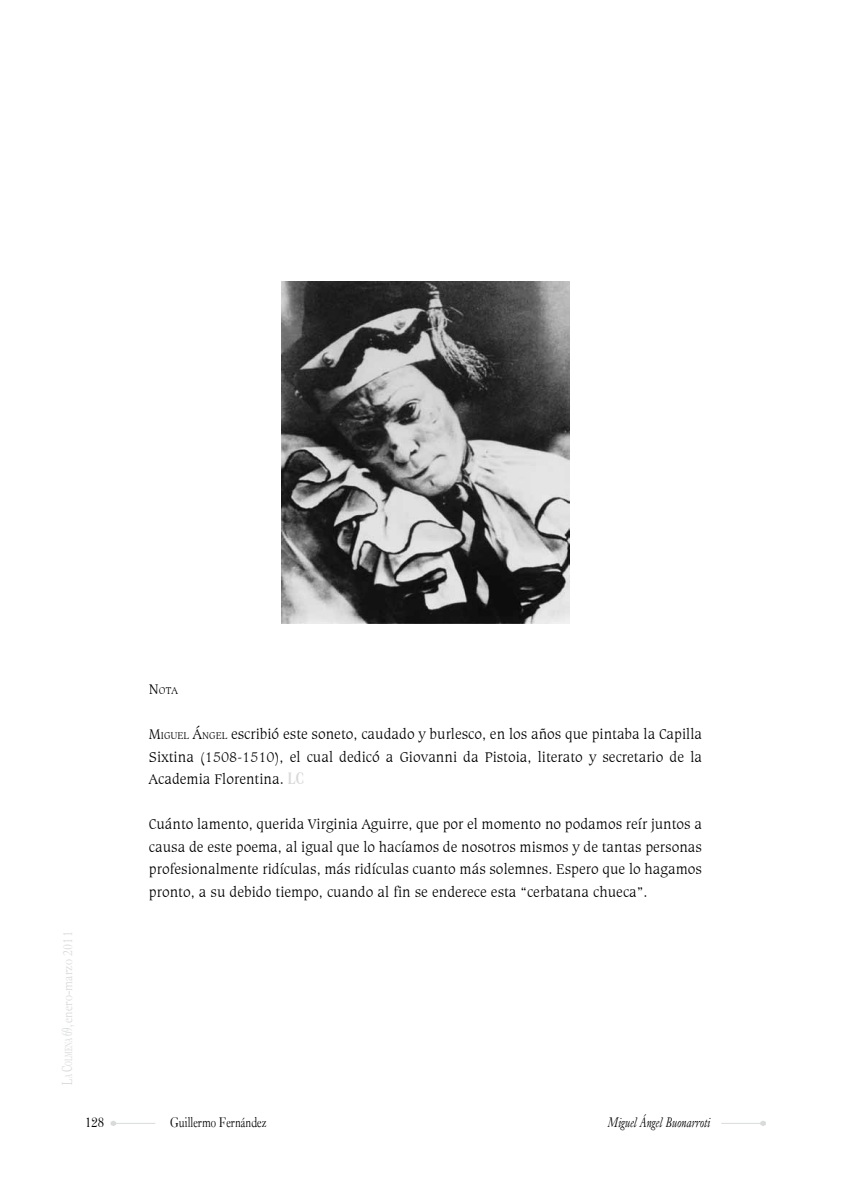
<style>
.page{position:relative;width:851px;height:1191px;background:#fff}
.page>*{position:absolute;margin:0;border:0;box-sizing:border-box;transform-origin:0 0}
.t1{font:300 15px/22.5px "Caxton BT";color:#000;text-align:justify}
.t2{font:15px "Caslon Old Face BT";color:#d9dadb;scale:.9 1}
.t3{font:italic 15px "Caslon Old Face BT";color:#000;scale:.8 1}
.t4{font:15px "Caslon Old Face BT";color:#000;scale:.8 1}
.t5{font:300 13.5px "Windsor BT";color:#000;scale:.8 1}
.t6{font:300 10.5px "Caxton BT";color:#000}
.s1{font-size:15px}
.s2{font-style:inherit}
.s3{font-size:10.5px}
.s4{font-family:"Americana BT";font-weight:800;font-size:18px;color:#d9dadb}
.s5{font-family:"Dutch 766 BT Roman A"}
.s6{font-family:"Dutch 766 BT Roman A";font-size:10.5px}
</style>
<div class="page">
<svg style="left:760px;top:1121px;width:6px;height:5px"></svg>
<hr style="left:721px;top:1123px;width:42px;height:1px;background:#d9dadb">
<svg style="left:110px;top:1120px;width:7px;height:6px"></svg>
<hr style="left:113px;top:1123px;width:42px;height:1px;background:#d9dadb">
<img style="left:282px;top:282px;width:287px;height:341px">
<p class="t6" style="left:149px;top:684px;width:30px"><span class="s1">N</span>OTA</p>
<p class="t1" style="left:149px;top:722px;width:554px"><span class="s2">M</span><span class="s3">IGUEL</span> <span class="s2">Á</span><span class="s3">NGEL</span> escribió este soneto, caudado y burlesco, en los años que pintaba la Capilla Sixtina (1508-1510), el cual dedicó a Giovanni da Pistoia, literato y secretario de la Academia Florentina. <span class="s4">LC</span></p>
<p class="t1" style="left:149px;top:812px;width:554px">Cuánto lamento, querida Virginia Aguirre, que por el momento no podamos reír juntos a causa de este poema, al igual que lo hacíamos de nosotros mismos y de tantas personas profesionalmente ridículas, más ridículas cuanto más solemnes. Espero que lo hagamos pronto, a su debido tiempo, cuando al fin se enderece esta “cerbatana chueca”.</p>
<p class="t2" style="left:58px;top:1084px;width:172px;rotate:-90deg"><span class="s5">L</span><span class="s6">a</span> <span class="s5">C</span><span class="s6">olmena</span> <span class="s5">69,</span> enero-marzo 2011</p>
<p class="t5" style="left:85px;top:1114px;width:25px">128</p>
<p class="t4" style="left:170px;top:1113px;width:122px">Guillermo Fernández</p>
<p class="t3" style="left:607px;top:1113px;width:130px">Miguel Ángel Buonarroti</p>
</div>
